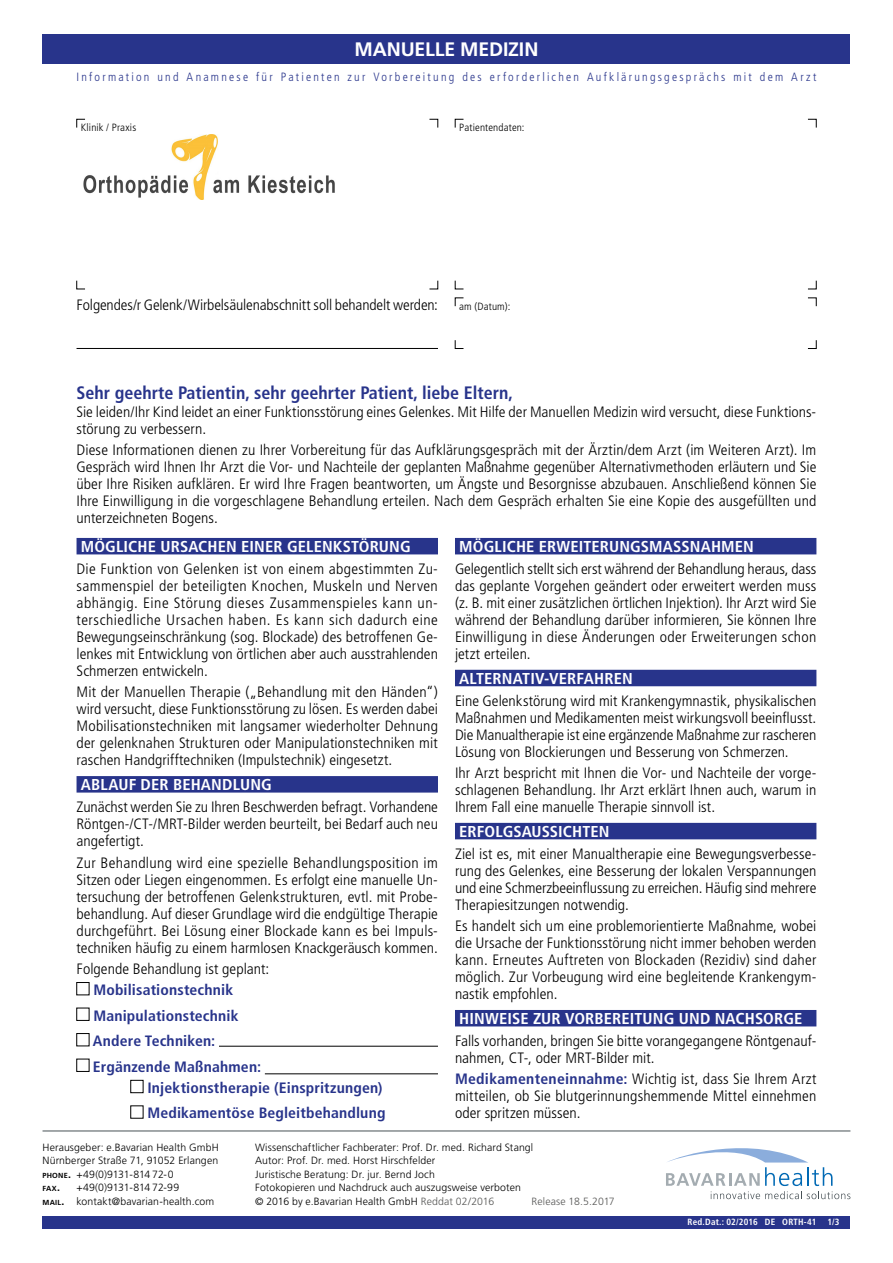
<style>
.page{position:relative;width:893px;height:1263px;background:#fff}
.page>*{position:absolute;margin:0;border:0;box-sizing:border-box;transform-origin:0 0}
.t1{font:700 19.5px "Frutiger LT Pro";letter-spacing:-.01em;color:#fff}
.t2{font:700 condensed 18px "Frutiger LT Pro";color:#28348b}
.t3{font:700 condensed 15.75px "Frutiger LT Pro";letter-spacing:.005em;color:#fff;scale:1.05 1}
.t4{font:300 condensed 15px/17px "Frutiger LT Pro";color:#000;text-align:justify;scale:1.05 1}
.t5{font:700 condensed 15px/25.5px "Frutiger LT Pro";letter-spacing:.01em;color:#28348b;scale:1.05 1}
.t6{font:300 condensed 15px "Frutiger LT Pro";color:#000;scale:1.04 1}
.t7{font:300 condensed 12px "Frutiger LT Pro";letter-spacing:.185em;color:#28348b}
.t8{font:300 10.5px/13.5px "Frutiger LT Pro";letter-spacing:.01em;color:#000;text-align:justify}
.t9{font:300 condensed 10.5px "Frutiger LT Pro";letter-spacing:.015em;color:#000;scale:1.05 1}
.t10{font:300 10.5px "Frutiger LT Pro";letter-spacing:.01em;color:#575756}
.t11{font:700 condensed 9px "Frutiger LT Pro";letter-spacing:.025em;color:#fff}
.t12{font:700 7.35px "Frutiger LT Pro";color:#000}
.s1{font-weight:700;color:#28348b}
.s2{font-weight:700;font-size:7.35px}
.s3{font-weight:700}
.s4{font-size:10.5px}
.s5{color:#575756}
</style>
<div class="page">
<div style="left:43px;top:1216px;width:807px;height:13px;background:#28348b"></div>
<div style="left:43px;top:34px;width:807px;height:30px;background:#28348b"></div>
<hr style="left:43px;top:1131px;width:807px;height:1px;background:#485156">
<svg style="left:666px;top:1148px;width:184px;height:51px"></svg>
<svg style="left:76px;top:280px;width:9px;height:9px"></svg>
<svg style="left:429px;top:280px;width:9px;height:9px"></svg>
<svg style="left:455px;top:280px;width:9px;height:9px"></svg>
<svg style="left:808px;top:280px;width:9px;height:9px"></svg>
<svg style="left:455px;top:340px;width:9px;height:9px"></svg>
<svg style="left:807px;top:340px;width:10px;height:9px"></svg>
<svg style="left:76px;top:119px;width:9px;height:9px"></svg>
<svg style="left:429px;top:119px;width:9px;height:9px"></svg>
<svg style="left:455px;top:119px;width:9px;height:9px"></svg>
<svg style="left:808px;top:119px;width:9px;height:9px"></svg>
<svg style="left:455px;top:297px;width:9px;height:10px"></svg>
<svg style="left:808px;top:297px;width:9px;height:10px"></svg>
<div style="left:77px;top:538px;width:361px;height:16px;background:#28348b"></div>
<div style="left:77px;top:776px;width:361px;height:16px;background:#28348b"></div>
<div style="left:77px;top:982px;width:12px;height:13px;border:1px solid #000"></div>
<div style="left:77px;top:1033px;width:12px;height:13px;border:1px solid #000"></div>
<hr style="left:219px;top:1046px;width:219px;height:1px;background:#000">
<hr style="left:265px;top:1073px;width:173px;height:1px;background:#000">
<div style="left:131px;top:1080px;width:12px;height:13px;border:1px solid #000"></div>
<div style="left:455px;top:538px;width:361px;height:16px;background:#28348b"></div>
<div style="left:455px;top:670px;width:361px;height:16px;background:#28348b"></div>
<div style="left:455px;top:823px;width:361px;height:16px;background:#28348b"></div>
<div style="left:455px;top:1010px;width:361px;height:16px;background:#28348b"></div>
<hr style="left:77px;top:348px;width:361px;height:1px;background:#000">
<img style="left:83px;top:134px;width:252px;height:66px">
<h1 class="t1" style="left:355px;top:38px;width:185px">MANUELLE MEDIZIN</h1>
<p class="t7" style="left:77px;top:70px;width:741px">Information und Anamnese für Patienten zur Vorbereitung des erforderlichen Aufklärungsgesprächs mit dem Arzt</p>
<p class="t9" style="left:81px;top:122px;width:54px">Klinik / Praxis</p>
<p class="t9" style="left:459px;top:122px;width:64px">Patientendaten:</p>
<p class="t6" style="left:77px;top:297px;width:349px">Folgendes/r Gelenk/Wirbelsäulenabschnitt soll behandelt werden:</p>
<p class="t9" style="left:459px;top:300px;width:50px">am (Datum):</p>
<p class="t2" style="left:77px;top:382px;width:438px">Sehr geehrte Patientin, sehr geehrter Patient, liebe Eltern,</p>
<p class="t4" style="left:77px;top:403px;width:706px">Sie leiden/Ihr Kind leidet an einer Funktionsstörung eines Gelenkes. Mit Hilfe der Manuellen Medizin wird versucht, diese Funktions&shy;störung zu verbessern.</p>
<p class="t4" style="left:77px;top:441px;width:706px">Diese Informationen dienen zu Ihrer Vorbereitung für das Aufklärungsgespräch mit der Ärztin/dem Arzt (im Weiteren Arzt). Im Gespräch wird Ihnen Ihr Arzt die Vor- und Nachteile der geplanten Maßnahme gegenüber Alternativmethoden erläutern und Sie über Ihre Risiken aufklären. Er wird Ihre Fragen beantworten, um Ängste und Besorgnisse abzubauen. Anschließend können Sie Ihre Einwilligung in die vorgeschlagene Behandlung erteilen. Nach dem Gespräch erhalten Sie eine Kopie des ausgefüllten und unterzeichneten Bogens.</p>
<p class="t3" style="left:81px;top:537px;width:316px">MÖGLICHE URSACHEN EINER GELENKSTÖRUNG</p>
<p class="t4" style="left:77px;top:561px;width:346px">Die Funktion von Gelenken ist von einem abgestimmten Zu&shy;sammenspiel der beteiligten Knochen, Muskeln und Nerven abhängig. Eine Störung dieses Zusammenspieles kann un&shy;terschiedliche Ursachen haben. Es kann sich dadurch eine Bewegungseinschränkung (sog. Blockade) des betroffenen Ge&shy;lenkes mit Entwicklung von örtlichen aber auch ausstrahlenden Schmerzen entwickeln.</p>
<p class="t4" style="left:77px;top:684px;width:346px">Mit der Manuellen Therapie („Behandlung mit den Händen“) wird versucht, diese Funktionsstörung zu lösen. Es werden dabei Mobilisationstechniken mit langsamer wiederholter Dehnung der gelenknahen Strukturen oder Manipulationstechniken mit raschen Handgrifftechniken (Impulstechnik) eingesetzt.</p>
<p class="t3" style="left:81px;top:775px;width:184px">ABLAUF DER BEHANDLUNG</p>
<p class="t4" style="left:77px;top:799px;width:346px">Zunächst werden Sie zu Ihren Beschwerden befragt. Vorhandene Röntgen-/CT-/MRT-Bilder werden beurteilt, bei Bedarf auch neu angefertigt.</p>
<p class="t4" style="left:77px;top:854px;width:346px">Zur Behandlung wird eine spezielle Behandlungsposition im Sitzen oder Liegen eingenommen. Es erfolgt eine manuelle Un&shy;tersuchung der betroffenen Gelenkstrukturen, evtl. mit Probe&shy;behandlung. Auf dieser Grundlage wird die endgültige Therapie durchgeführt. Bei Lösung einer Blockade kann es bei Impuls&shy;techniken häufig zu einem harmlosen Knackgeräusch kommen.</p>
<p class="t4" style="left:77px;top:960px;width:185px">Folgende Behandlung ist geplant:</p>
<p class="t5" style="left:93px;top:977px;width:162px">Mobilisationstechnik<br>Manipulationstechnik<br>Andere Techniken:<br>Ergänzende Maßnahmen:</p>
<p class="t5" style="left:147px;top:1075px;width:228px">Injektionstherapie (Einspritzungen)<br>Medikamentöse Begleitbehandlung</p>
<p class="t3" style="left:459px;top:537px;width:282px">MÖGLICHE ERWEITERUNGSMASSNAHMEN</p>
<p class="t4" style="left:455px;top:561px;width:346px">Gelegentlich stellt sich erst während der Behandlung heraus, dass das geplante Vorgehen geändert oder erweitert werden muss (z. B. mit einer zusätzlichen örtlichen Injektion). Ihr Arzt wird Sie während der Behandlung darüber informieren, Sie können Ihre Einwilligung in diese Änderungen oder Erweiterungen schon jetzt erteilen.</p>
<p class="t3" style="left:459px;top:669px;width:167px">ALTERNATIV-VERFAHREN</p>
<p class="t4" style="left:455px;top:692px;width:346px">Eine Gelenkstörung wird mit Krankengymnastik, physikalischen Maßnahmen und Medikamenten meist wirkungsvoll beeinflusst.<br>Die Manualtherapie ist eine ergänzende Maßnahme zur rascheren Lösung von Blockierungen und Besserung von Schmerzen.</p>
<p class="t4" style="left:455px;top:765px;width:346px">Ihr Arzt bespricht mit Ihnen die Vor- und Nachteile der vorge&shy;schlagenen Behandlung. Ihr Arzt erklärt Ihnen auch, warum in Ihrem Fall eine manuelle Therapie sinnvoll ist.</p>
<p class="t3" style="left:459px;top:822px;width:145px">ERFOLGSAUSSICHTEN</p>
<p class="t4" style="left:455px;top:845px;width:346px">Ziel ist es, mit einer Manualtherapie eine Bewegungsverbesse&shy;rung des Gelenkes, eine Besserung der lokalen Verspannungen und eine Schmerzbeeinflussung zu erreichen. Häufig sind mehrere Therapiesitzungen notwendig.</p>
<p class="t4" style="left:455px;top:918px;width:346px">Es handelt sich um eine problemorientierte Maßnahme, wobei die Ursache der Funktionsstörung nicht immer behoben werden kann. Erneutes Auftreten von Blockaden (Rezidiv) sind daher möglich. Zur Vorbeugung wird eine begleitende Krankengym&shy;nastik empfohlen.</p>
<p class="t3" style="left:459px;top:1009px;width:328px">HINWEISE ZUR VORBEREITUNG UND NACHSORGE</p>
<p class="t4" style="left:455px;top:1032px;width:346px">Falls vorhanden, bringen Sie bitte vorangegangene Röntgenauf&shy;nahmen, CT-, oder MRT-Bilder mit.</p>
<p class="t4" style="left:455px;top:1071px;width:346px"><span class="s1">Medikamenteneinnahme:</span> Wichtig ist, dass Sie Ihrem Arzt mitteilen, ob Sie blutgerinnungshemmende Mittel einnehmen oder spritzen müssen.</p>
<p class="t8" style="left:43px;top:1140px;width:178px">Herausgeber: e.Bavarian Health GmbH Nürnberger Straße 71, 91052 Erlangen <span class="s2">PHONE</span><span class="s3">.</span> +49(0)9131-814 72-0</p>
<p class="t12" style="left:43px;top:1184px;width:19px">FAX<span class="s4">.</span></p>
<p class="t8" style="left:43px;top:1181px;width:173px;text-align:center">+49(0)9131-814 72-99<br><span class="s2">MAIL</span><span class="s3">.</span> kontakt@bavarian-health.com</p>
<p class="t8" style="left:255px;top:1140px;width:280px;text-align:left">Wissenschaftlicher Fachberater: Prof. Dr. med. Richard Stangl Autor: Prof. Dr. med. Horst Hirschfelder<br>Juristische Beratung: Dr. jur. Bernd Joch<br>Fotokopieren und Nachdruck auch auszugsweise verboten<br>© 2016 by e.Bavarian Health GmbH <span class="s5">Reddat 02/2016</span></p>
<p class="t10" style="left:531px;top:1195px;width:85px">Release 18.5.2017</p>
<p class="t11" style="left:688px;top:1216px;width:153px">Red.Dat.: 02/2016 DE ORTH-41 1/3</p>
</div>
